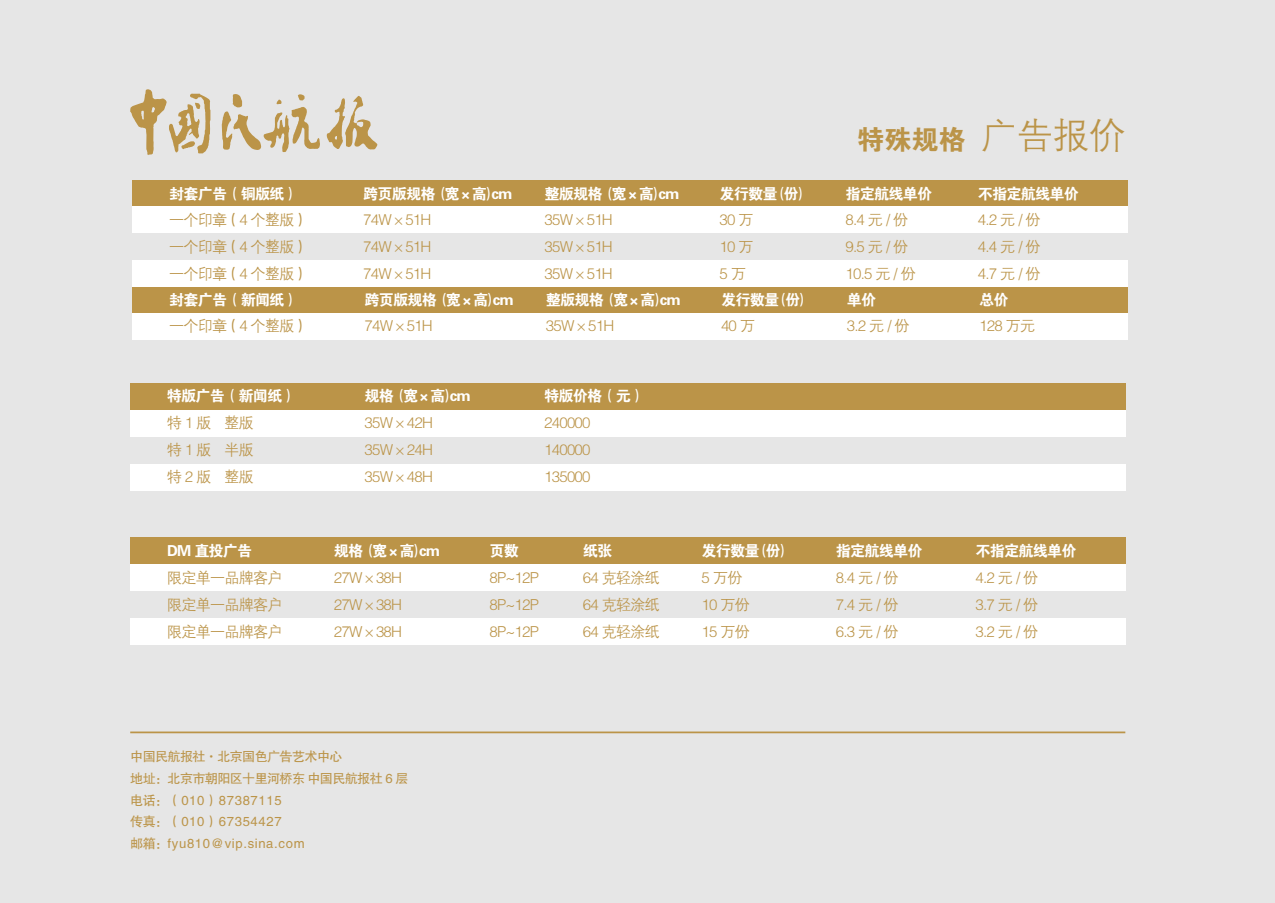
<style>
.page{position:relative;width:1275px;height:903px;background:#e6e6e6}
.page>*{position:absolute;margin:0;border:0;box-sizing:border-box;transform-origin:0 0}
.t1{font:27.12px "FZDHTJW GB1 0";color:#bb9448}
.t2{font:15.05px/26.8px "FZZDXJW GB1 0";letter-spacing:-.05em;color:#bb9448;text-align:justify}
.t3{font:15.05px "FZDHTJW GB1 0";letter-spacing:-.05em;color:#fff}
.t4{font:13.12px/21.9px "FZHTJW GB1 0";letter-spacing:-.05em;color:#bb9448}
.s1{font-family:"FZZDXJW GB1 0";font-size:36.23px}
</style>
<div class="page">
<svg style="left:130px;top:89px;width:80px;height:66px"></svg>
<svg style="left:222px;top:94px;width:98px;height:58px"></svg>
<svg style="left:327px;top:96px;width:50px;height:53px"></svg>
<hr style="left:130px;top:731px;width:995px;height:2px;background:#bb9448">
<div style="left:130px;top:384px;width:995px;height:26px;background:#bb9448"></div>
<div style="left:130px;top:410px;width:995px;height:27px;background:#fff"></div>
<div style="left:130px;top:464px;width:995px;height:27px;background:#fff"></div>
<div style="left:132px;top:180px;width:996px;height:27px;background:#bb9448"></div>
<div style="left:132px;top:287px;width:996px;height:26px;background:#bb9448"></div>
<div style="left:132px;top:313px;width:996px;height:27px;background:#fff"></div>
<div style="left:132px;top:207px;width:996px;height:26px;background:#fff"></div>
<div style="left:132px;top:260px;width:996px;height:27px;background:#fff"></div>
<div style="left:130px;top:537px;width:995px;height:27px;background:#bb9448"></div>
<div style="left:130px;top:564px;width:995px;height:27px;background:#fff"></div>
<div style="left:130px;top:618px;width:995px;height:27px;background:#fff"></div>
<p class="t3" style="left:169px;top:185px;width:131px">封套广告（铜版纸）</p>
<p class="t2" style="left:169px;top:207px;width:141px">一个印章（4 个整版）一个印章（4 个整版）一个印章（4 个整版）</p>
<p class="t3" style="left:169px;top:291px;width:131px">封套广告（新闻纸）</p>
<p class="t2" style="left:169px;top:313px;width:141px">一个印章（4 个整版）</p>
<p class="t3" style="left:167px;top:388px;width:131px">特版广告（新闻纸）</p>
<p class="t2" style="left:167px;top:410px;width:88px">特1版 整版特1版 半版特2版 整版</p>
<p class="t3" style="left:167px;top:543px;width:87px">DM 直投广告</p>
<p class="t2" style="left:167px;top:565px;width:117px">限定单一品牌客户限定单一品牌客户限定单一品牌客户</p>
<p class="t3" style="left:363px;top:185px;width:151px">跨页版规格（宽×高）cm</p>
<p class="t2" style="left:363px;top:207px;width:70px">74W×51H 74W×51H 74W×51H</p>
<p class="t3" style="left:364px;top:291px;width:151px">跨页版规格（宽×高）cm</p>
<p class="t2" style="left:364px;top:313px;width:70px">74W×51H</p>
<p class="t3" style="left:365px;top:388px;width:108px">规格（宽×高）cm</p>
<p class="t2" style="left:365px;top:410px;width:70px">35W×42H 35W×24H 35W×48H</p>
<p class="t3" style="left:544px;top:185px;width:136px">整版规格（宽×高）cm</p>
<p class="t2" style="left:544px;top:207px;width:70px">35W×51H 35W×51H 35W×51H</p>
<p class="t3" style="left:546px;top:291px;width:136px">整版规格（宽×高）cm</p>
<p class="t2" style="left:546px;top:313px;width:70px">35W×51H</p>
<p class="t3" style="left:544px;top:388px;width:103px">特版价格（元）</p>
<p class="t2" style="left:544px;top:410px;width:48px">240000<br>140000<br>135000</p>
<p class="t3" style="left:720px;top:185px;width:90px">发行数量（份）</p>
<p class="t2" style="left:720px;top:207px;width:36px">30 万10 万5万</p>
<p class="t3" style="left:721px;top:291px;width:90px">发行数量（份）</p>
<p class="t2" style="left:721px;top:313px;width:36px">40 万</p>
<p class="t3" style="left:334px;top:543px;width:108px">规格（宽×高）cm</p>
<p class="t2" style="left:334px;top:565px;width:70px">27W×38H 27W×38H 27W×38H</p>
<p class="t3" style="left:489px;top:543px;width:31px">页数</p>
<p class="t2" style="left:489px;top:565px;width:51px">8P~12P 8P~12P 8P~12P</p>
<p class="t3" style="left:583px;top:543px;width:31px">纸张</p>
<p class="t2" style="left:583px;top:565px;width:79px">64 克轻涂纸64 克轻涂纸64 克轻涂纸</p>
<p class="t3" style="left:702px;top:543px;width:90px">发行数量（份）</p>
<p class="t2" style="left:702px;top:565px;width:50px;text-align:left">5 万份<br>10 万份<br>15 万份</p>
<h1 class="t1" style="left:857px;top:124px;width:270px">特殊规格 <span class="s1">广告报价</span></h1>
<p class="t3" style="left:845px;top:185px;width:88px">指定航线单价</p>
<p class="t2" style="left:845px;top:207px;width:72px;text-align:left">8.4元/份<br>9.5元/份<br>10.5 元 / 份</p>
<p class="t3" style="left:847px;top:291px;width:31px">单价</p>
<p class="t2" style="left:847px;top:313px;width:64px">3.2元/份</p>
<p class="t3" style="left:978px;top:185px;width:103px">不指定航线单价</p>
<p class="t2" style="left:978px;top:207px;width:64px">4.2元/份4.4元/份4.7元/份</p>
<p class="t3" style="left:979px;top:291px;width:31px">总价</p>
<p class="t2" style="left:979px;top:313px;width:58px">128 万元</p>
<p class="t3" style="left:836px;top:543px;width:88px">指定航线单价</p>
<p class="t2" style="left:836px;top:565px;width:64px">8.4元/份7.4元/份6.3元/份</p>
<p class="t3" style="left:975px;top:543px;width:103px">不指定航线单价</p>
<p class="t2" style="left:975px;top:565px;width:64px">4.2元/份3.7元/份3.2元/份</p>
<p class="t4" style="left:130px;top:745px;width:280px">中国民航报社·北京国色广告艺术中心<br>地址：北京市朝阳区十里河桥东 中国民航报社 6 层电话：（010）87387115<br>传真：（010）67354427<br>邮箱：fyu810@vip.sina.com</p>
</div>
